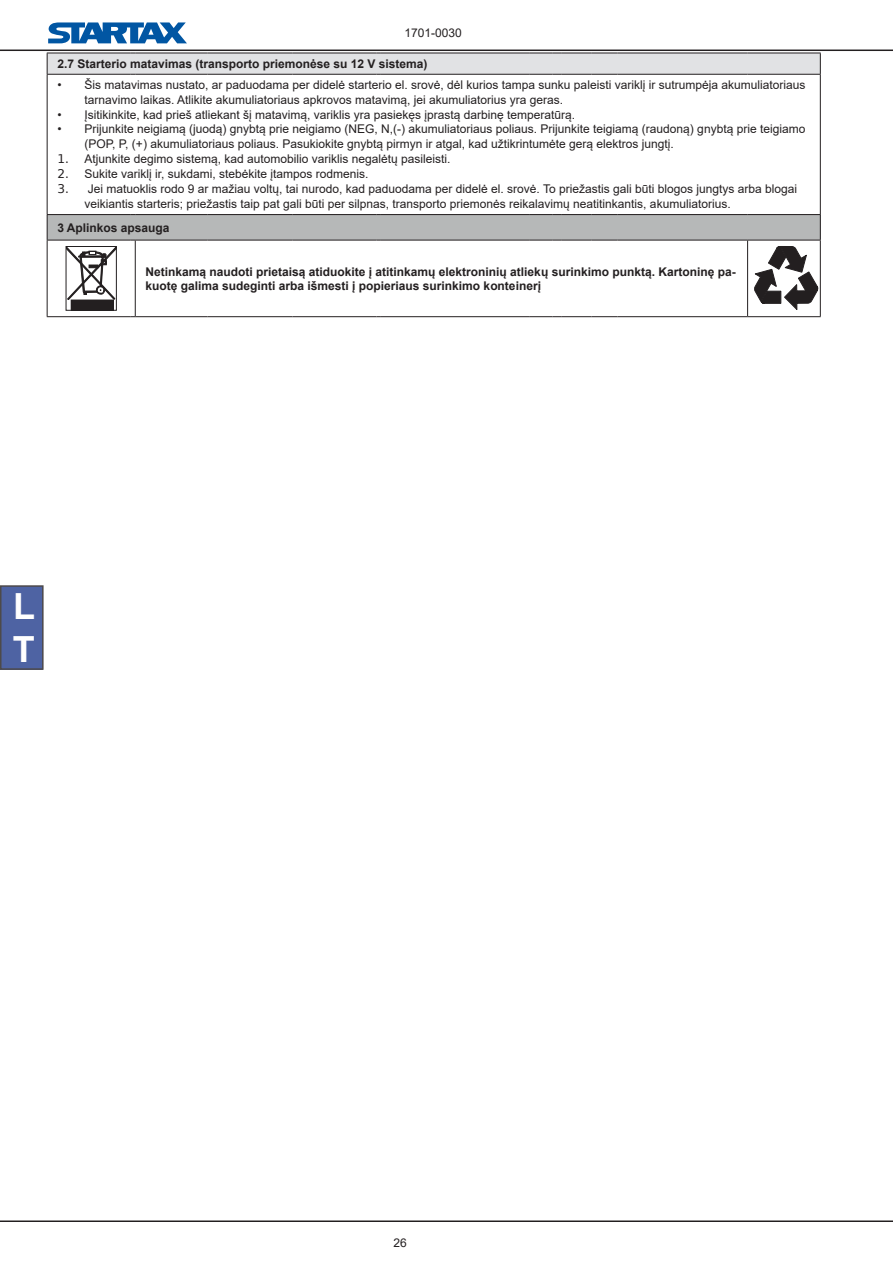
<style>
.page{position:relative;width:893px;height:1263px;background:#fff}
.page>*{position:absolute;margin:0;border:0;box-sizing:border-box;transform-origin:0 0}
.t1{font:700 36px/43.2px "Arial";color:#fff}
.t2{font:12px/15px "Arial";color:#231f20}
.t3{font:700 12px/14.4px "Arial";color:#231f20}
.s1{font-family:"DejaVu Sans"}
</style>
<div class="page">
<hr style="left:0;top:50px;width:893px;height:1px;background:#231f20">
<hr style="left:0;top:1220px;width:893px;height:2px;background:#231f20">
<div style="left:1px;top:586px;width:42px;height:83px;background:#4e63a3"></div>
<div style="left:0;top:585px;width:44px;height:85px;border:2px solid #231f20"></div>
<div style="left:47px;top:53px;width:773px;height:21px;background:#e1e2e4"></div>
<div style="left:47px;top:215px;width:773px;height:25px;background:#b6b8b8"></div>
<svg style="left:820px;top:54px;width:1px;height:20px"></svg>
<hr style="left:820px;top:75px;width:1px;height:139px;background:#231f20">
<hr style="left:47px;top:53px;width:84px;height:1px;background:#231f20">
<svg style="left:47px;top:53px;width:1px;height:21px"></svg>
<hr style="left:135px;top:53px;width:73px;height:1px;background:#231f20">
<hr style="left:208px;top:53px;width:84px;height:1px;background:#231f20">
<hr style="left:292px;top:53px;width:84px;height:1px;background:#231f20">
<hr style="left:381px;top:53px;width:148px;height:1px;background:#231f20">
<svg style="left:529px;top:53px;width:33px;height:1px"></svg>
<hr style="left:562px;top:53px;width:30px;height:1px;background:#231f20">
<svg style="left:592px;top:53px;width:26px;height:1px"></svg>
<hr style="left:618px;top:53px;width:130px;height:1px;background:#231f20">
<hr style="left:748px;top:53px;width:73px;height:1px;background:#231f20">
<hr style="left:47px;top:74px;width:84px;height:1px;background:#231f20">
<hr style="left:47px;top:75px;width:1px;height:139px;background:#231f20">
<hr style="left:135px;top:74px;width:73px;height:1px;background:#231f20">
<hr style="left:208px;top:74px;width:84px;height:1px;background:#231f20">
<hr style="left:292px;top:74px;width:84px;height:1px;background:#231f20">
<hr style="left:381px;top:74px;width:148px;height:1px;background:#231f20">
<svg style="left:529px;top:74px;width:33px;height:1px"></svg>
<hr style="left:562px;top:74px;width:30px;height:1px;background:#231f20">
<svg style="left:592px;top:74px;width:26px;height:1px"></svg>
<hr style="left:618px;top:74px;width:130px;height:1px;background:#231f20">
<hr style="left:748px;top:74px;width:73px;height:1px;background:#231f20">
<hr style="left:47px;top:214px;width:84px;height:1px;background:#231f20">
<svg style="left:47px;top:215px;width:1px;height:25px"></svg>
<hr style="left:135px;top:214px;width:73px;height:1px;background:#231f20">
<hr style="left:208px;top:214px;width:84px;height:1px;background:#231f20">
<hr style="left:292px;top:214px;width:84px;height:1px;background:#231f20">
<hr style="left:381px;top:214px;width:148px;height:1px;background:#231f20">
<svg style="left:529px;top:214px;width:33px;height:1px"></svg>
<hr style="left:562px;top:214px;width:30px;height:1px;background:#231f20">
<svg style="left:592px;top:214px;width:26px;height:1px"></svg>
<hr style="left:618px;top:214px;width:130px;height:1px;background:#231f20">
<hr style="left:748px;top:214px;width:73px;height:1px;background:#231f20">
<hr style="left:47px;top:240px;width:84px;height:1px;background:#231f20">
<hr style="left:47px;top:240px;width:1px;height:76px;background:#231f20">
<hr style="left:135px;top:240px;width:73px;height:1px;background:#231f20">
<hr style="left:135px;top:240px;width:1px;height:76px;background:#231f20">
<hr style="left:208px;top:240px;width:84px;height:1px;background:#231f20">
<hr style="left:292px;top:240px;width:84px;height:1px;background:#231f20">
<hr style="left:381px;top:240px;width:148px;height:1px;background:#231f20">
<svg style="left:529px;top:240px;width:33px;height:1px"></svg>
<hr style="left:562px;top:240px;width:30px;height:1px;background:#231f20">
<svg style="left:592px;top:240px;width:26px;height:1px"></svg>
<hr style="left:618px;top:240px;width:130px;height:1px;background:#231f20">
<hr style="left:748px;top:240px;width:73px;height:1px;background:#231f20">
<hr style="left:747px;top:240px;width:1px;height:76px;background:#231f20">
<hr style="left:820px;top:240px;width:1px;height:76px;background:#231f20">
<hr style="left:47px;top:316px;width:84px;height:1px;background:#231f20">
<hr style="left:135px;top:316px;width:73px;height:1px;background:#231f20">
<hr style="left:208px;top:316px;width:84px;height:1px;background:#231f20">
<hr style="left:292px;top:316px;width:84px;height:1px;background:#231f20">
<hr style="left:381px;top:316px;width:148px;height:1px;background:#231f20">
<svg style="left:529px;top:316px;width:33px;height:1px"></svg>
<hr style="left:562px;top:316px;width:30px;height:1px;background:#231f20">
<svg style="left:592px;top:316px;width:26px;height:1px"></svg>
<hr style="left:618px;top:316px;width:130px;height:1px;background:#231f20">
<hr style="left:748px;top:316px;width:73px;height:1px;background:#231f20">
<svg style="left:753px;top:215px;width:68px;height:97px"></svg>
<div style="left:71px;top:300px;width:42px;height:10px;background:#231f20"></div>
<svg style="left:68px;top:248px;width:47px;height:52px"></svg>
<div style="left:66px;top:246px;width:51px;height:65px;border:1px solid #231f20"></div>
<svg style="left:48px;top:22px;width:139px;height:21px"></svg>
<p class="t2" style="left:404px;top:26px;width:59px">1701-0030</p>
<p class="t3" style="left:57px;top:57px;width:372px">2.7 Starterio matavimas (transporto priemonėse su 12 V sistema)</p>
<p class="t2" style="left:84px;top:77px;width:722px;text-indent:-27px">• Šis matavimas nustato, ar paduodama per didelė starterio el. srovė, dėl kurios tampa sunku paleisti variklį ir sutrumpėja akumuliatoriaus tarnavimo laikas. Atlikite akumuliatoriaus apkrovos matavimą, jei akumuliatorius yra geras.</p>
<p class="t2" style="left:57px;top:107px;width:519px">• Įsitikinkite, kad prieš atliekant šį matavimą, variklis yra pasiekęs įprastą darbinę temperatūrą.</p>
<p class="t2" style="left:84px;top:122px;width:722px;line-height:14.4px;text-indent:-27px">• Prijunkite neigiamą (juodą) gnybtą prie neigiamo (NEG, N,(-) akumuliatoriaus poliaus. Prijunkite teigiamą (raudoną) gnybtą prie teigiamo (POP, P, (+) akumuliatoriaus poliaus. Pasukiokite gnybtą pirmyn ir atgal, kad užtikrintumėte gerą elektros jungtį.</p>
<p class="t2" style="left:57px;top:151px;width:395px"><span class="s1">1.</span> Atjunkite degimo sistemą, kad automobilio variklis negalėtų pasileisti.</p>
<p class="t2" style="left:57px;top:166px;width:313px"><span class="s1">2.</span> Sukite variklį ir, sukdami, stebėkite įtampos rodmenis.</p>
<p class="t2" style="left:84px;top:181px;width:714px;text-indent:-27px"><span class="s1">3.</span> Jei matuoklis rodo 9 ar mažiau voltų, tai nurodo, kad paduodama per didelė el. srovė. To priežastis gali būti blogos jungtys arba blogai veikiantis starteris; priežastis taip pat gali būti per silpnas, transporto priemonės reikalavimų neatitinkantis, akumuliatorius.</p>
<p class="t3" style="left:57px;top:220px;width:114px">3 Aplinkos apsauga</p>
<p class="t3" style="left:146px;top:264px;width:592px">Netinkamą naudoti prietaisą atiduokite į atitinkamų elektroninių atliekų surinkimo punktą. Kartoninę pa&shy;kuotę galima sudeginti arba išmesti į popieriaus surinkimo konteinerį</p>
<h1 class="t1" style="left:13px;top:585px;width:24px">L<br>T</h1>
<p class="t2" style="left:393px;top:1235px;width:15px">26</p>
</div>
